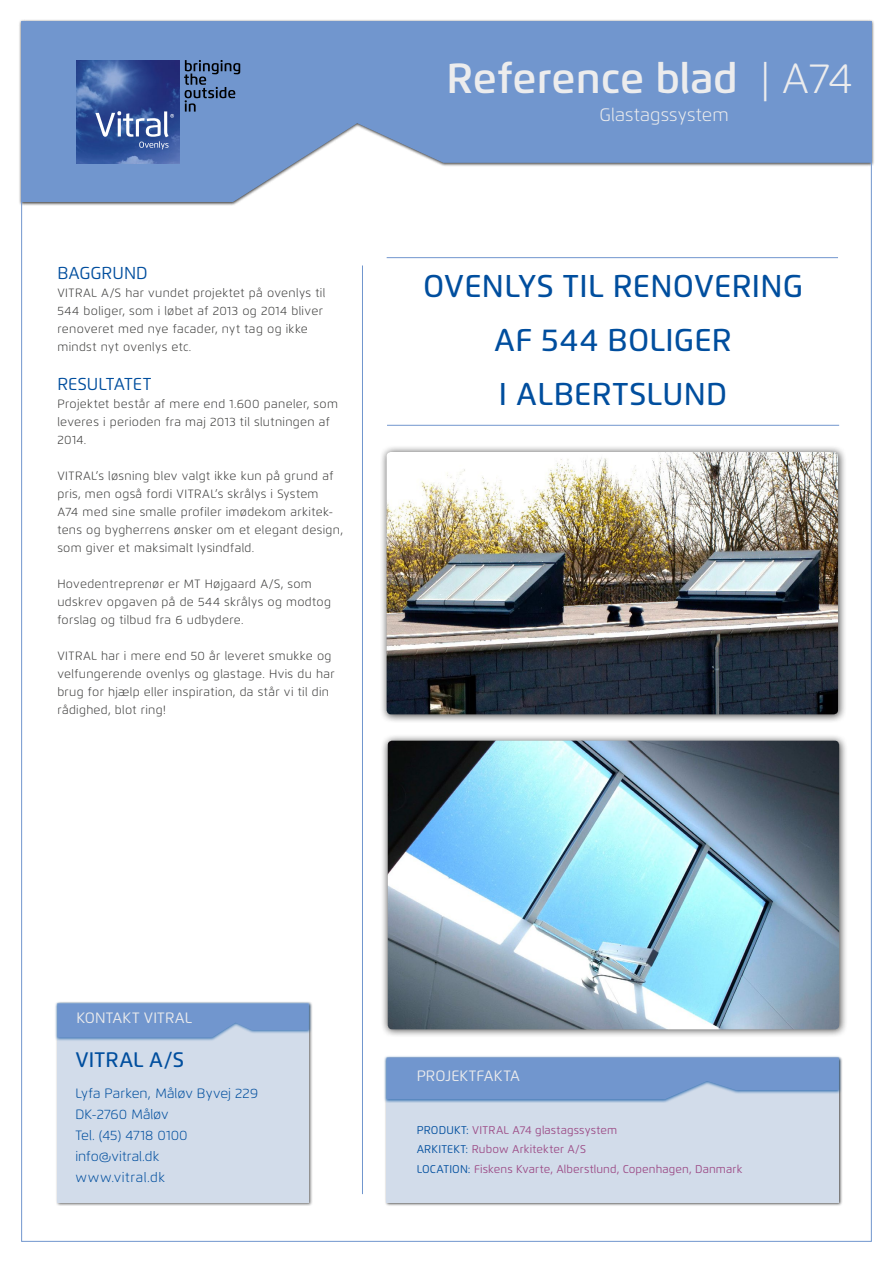
<style>
.page{position:relative;width:893px;height:1263px;background:#fff}
.page>*{position:absolute;margin:0;border:0;box-sizing:border-box;transform-origin:0 0}
.t1{font:600 42px "Flexo";color:#ececed}
.t2{font:500 31.5px/54px "Flexo";letter-spacing:.01em;color:#004e9e;text-align:center}
.t3{font:500 21px "Flexo";letter-spacing:.01em;color:#004e9e}
.t4{font:300 18px "Flexo";letter-spacing:.005em;color:#ececed}
.t5{font:17.25px "Flexo";color:#004e9e}
.t6{font:15px "Flexo";color:#ececed}
.t7{font:300 13.5px/21px "Flexo";letter-spacing:.005em;color:#004e9e}
.t8{font:300 12px/18px "Flexo";letter-spacing:.025em;color:#3b3b3a}
.t9{font:11.25px/19.5px "Flexo";letter-spacing:.01em;color:#9c4b86}
.s1{font-weight:300}
.s2{color:#004e9e}
</style>
<div class="page">
<div style="left:55px;top:1001px;width:258px;height:205px;background:#000;opacity:.6"></div>
<div style="left:57px;top:1003px;width:252px;height:199px;background:#d2dcea"></div>
<hr style="left:362px;top:265px;width:1px;height:929px;background:#7196ce">
<hr style="left:387px;top:257px;width:451px;height:1px;background:#7196ce">
<hr style="left:387px;top:425px;width:452px;height:1px;background:#7196ce">
<div style="left:54px;top:1001px;width:258px;height:40px;background:#004e9e;opacity:.75"></div>
<svg style="left:57px;top:1003px;width:252px;height:34px;background:#779acf"></svg>
<div style="left:18px;top:19px;width:856px;height:187px;background:#000;opacity:.75"></div>
<svg style="left:23px;top:23px;width:847px;height:179px;fill:#7196ce"></svg>
<div style="left:380px;top:445px;width:467px;height:278px;background:#000;opacity:.75"></div>
<img style="left:387px;top:452px;width:451px;height:262px">
<div style="left:380px;top:733px;width:468px;height:305px;background:#000;opacity:.75"></div>
<img style="left:388px;top:741px;width:451px;height:288px">
<div style="left:384px;top:1057px;width:459px;height:149px;background:#000;opacity:.75"></div>
<div style="left:387px;top:1059px;width:452px;height:143px;background:#d2dcea"></div>
<div style="left:383px;top:1055px;width:459px;height:48px;background:#004e9e;opacity:.75"></div>
<svg style="left:387px;top:1057px;width:452px;height:42px;background:#779bcf"></svg>
<img style="left:77px;top:60px;width:103px;height:103px">
<svg style="left:95px;top:111px;width:79px;height:38px;background:#5872aa"></svg>
<svg style="left:184px;top:60px;width:56px;height:52px;background:#5a77a4"></svg>
<h3 class="t5" style="left:57px;top:263px;width:92px">BAGGRUND</h3>
<p class="t8" style="left:57px;top:284px;width:269px">VITRAL A/S har vundet projektet på ovenlys til 544 boliger, som i løbet af 2013 og 2014 bliver renoveret med nye facader, nyt tag og ikke mindst nyt ovenlys etc.</p>
<h3 class="t5" style="left:57px;top:374px;width:96px">RESULTATET</h3>
<p class="t8" style="left:57px;top:395px;width:282px">Projektet består af mere end 1.600 paneler, som leveres i perioden fra maj 2013 til slutningen af<br>2014.</p>
<p class="t8" style="left:57px;top:467px;width:287px">VITRAL’s løsning blev valgt ikke kun på grund af pris, men også fordi VITRAL’s skrålys i System<br>A74 med sine smalle profiler imødekom arkitek&shy;tens og bygherrens ønsker om et elegant design, som giver et maksimalt lysindfald.</p>
<p class="t8" style="left:57px;top:575px;width:275px">Hovedentreprenør er MT Højgaard A/S, som udskrev opgaven på de 544 skrålys og modtog forslag og tilbud fra 6 udbydere.</p>
<p class="t8" style="left:57px;top:647px;width:279px">VITRAL har i mere end 50 år leveret smukke og velfungerende ovenlys og glastage. Hvis du har brug for hjælp eller inspiration, da står vi til din rådighed, blot ring!</p>
<h1 class="t1" style="left:446px;top:53px;width:408px">Reference blad <span class="s1">| A74</span></h1>
<h3 class="t4" style="left:600px;top:103px;width:131px">Glastagssystem</h3>
<h2 class="t2" style="left:423px;top:259px;width:381px">OVENLYS TIL RENOVERING<br>AF 544 BOLIGER<br>I ALBERTSLUND</h2>
<p class="t6" style="left:77px;top:1008px;width:117px">KONTAKT VITRAL</p>
<h3 class="t3" style="left:75px;top:1047px;width:110px">VITRAL A/S</h3>
<p class="t7" style="left:75px;top:1083px;width:184px">Lyfa Parken, Måløv Byvej 229<br>DK-2760 Måløv<br>Tel. (45) 4718 0100 info@vitral.dk<br>www.vitral.dk</p>
<p class="t6" style="left:417px;top:1066px;width:105px">PROJEKTFAKTA</p>
<p class="t9" style="left:417px;top:1120px;width:327px"><span class="s2">PRODUKT:</span> VITRAL A74 glastagssystem<br><span class="s2">ARKITEKT:</span> Rubow Arkitekter A/S<br><span class="s2">LOCATION:</span> Fiskens Kvarte, Alberstlund, Copenhagen, Danmark</p>
</div>
